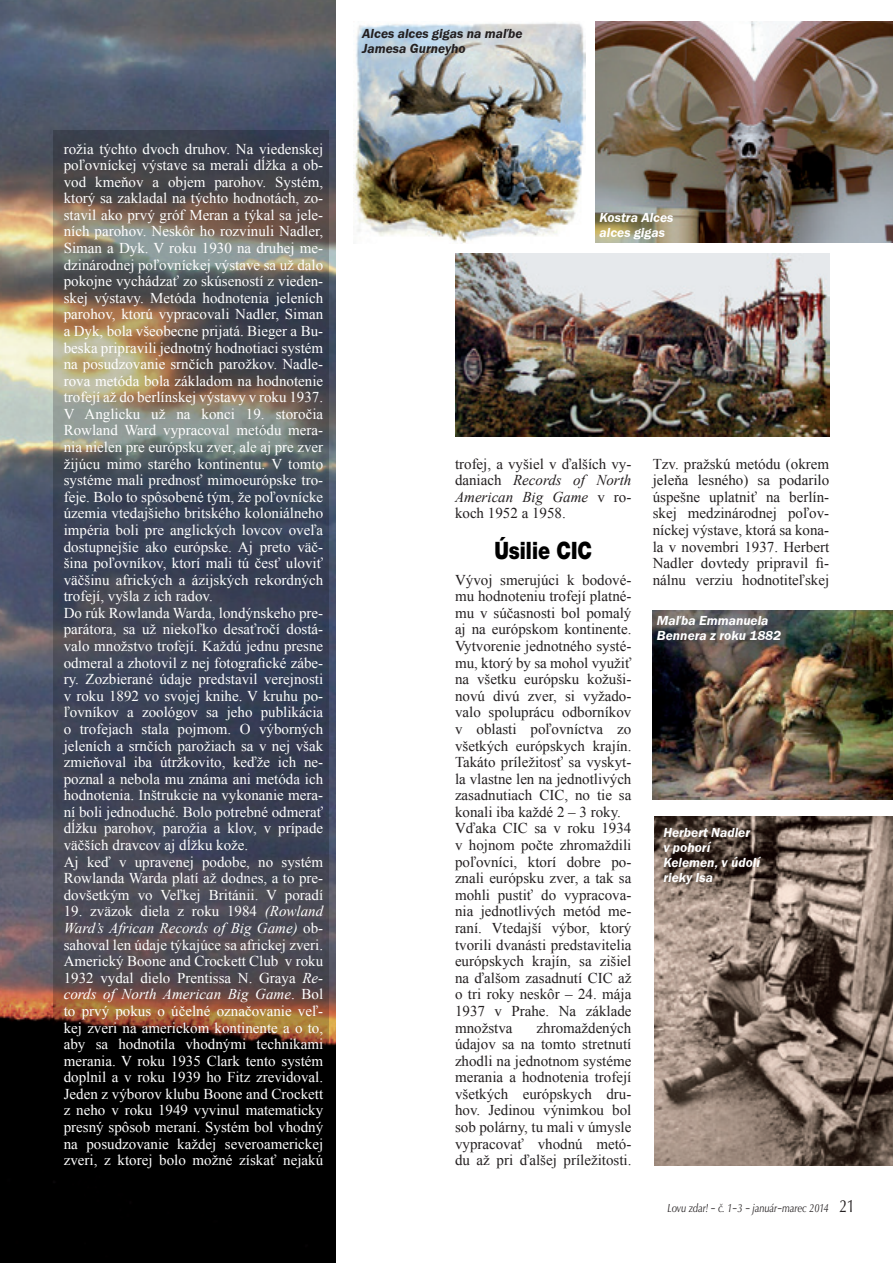
<style>
.page{position:relative;width:893px;height:1263px;background:#fff}
.page>*{position:absolute;margin:0;border:0;box-sizing:border-box;transform-origin:0 0}
.t1{font:900 24px "Helvetica Neue CE";color:#000;scale:.8 1}
.t2{font:15px/16.6px "Times New Roman";color:#fff}
.t3{font:15px/16.6px "Times New Roman";color:#231f20;text-align:justify}
.t4{font:italic 600 13.5px/15px "Franklin Gothic Itc TEE";color:#fff}
.t5{font:italic 600 13.5px/15px "Franklin Gothic Itc TEE";color:#231f20}
.t6{font:italic 12px "Classico URWTOT";color:#231f20;scale:.8 1}
.s1{font-style:italic}
.s2{font-style:normal;font-size:18px}
</style>
<div class="page">
<img style="left:0;top:0;width:336px;height:1263px">
<svg style="left:53px;top:131px;width:276px;height:1040px;background:#48464c"></svg>
<img style="left:455px;top:253px;width:374px;height:183px">
<img style="left:354px;top:22px;width:231px;height:221px">
<img style="left:595px;top:21px;width:298px;height:221px">
<img style="left:653px;top:610px;width:240px;height:190px">
<img style="left:655px;top:816px;width:238px;height:349px">
<p class="t2" style="left:64px;top:140px;width:261px">rožia týchto dvoch druhov. Na viedenskej poľovníckej výstave sa merali dĺžka a ob&shy;vod kmeňov a objem parohov. Systém, ktorý sa zakladal na týchto hodnotách, zo&shy;stavil ako prvý gróf Meran a týkal sa jele&shy;ních parohov. Neskôr ho rozvinuli Nadler, Siman a Dyk. V roku 1930 na druhej me&shy;dzinárodnej poľovníckej výstave sa už dalo pokojne vychádzať zo skúseností z vieden&shy;skej výstavy. Metóda hodnotenia jeleních parohov, ktorú vypracovali Nadler, Siman a Dyk, bola všeobecne prijatá. Bieger a Bu&shy;beska pripravili jednotný hodnotiaci systém na posudzovanie srnčích parožkov. Nadle&shy;rova metóda bola základom na hodnotenie trofejí až do berlínskej výstavy v roku 1937.<br>V Anglicku už na konci 19. storočia Rowland Ward vypracoval metódu mera&shy;nia nielen pre európsku zver, ale aj pre zver žijúcu mimo starého kontinentu. V tomto systéme mali prednosť mimoeurópske tro&shy;feje. Bolo to spôsobené tým, že poľovnícke územia vtedajšieho britského koloniálneho impéria boli pre anglických lovcov oveľa dostupnejšie ako európske. Aj preto väč&shy;šina poľovníkov, ktorí mali tú česť uloviť väčšinu afrických a ázijských rekordných trofejí, vyšla z ich radov.<br>Do rúk Rowlanda Warda, londýnskeho pre&shy;parátora, sa už niekoľko desaťročí dostá&shy;valo množstvo trofejí. Každú jednu presne odmeral a zhotovil z nej fotografické zábe&shy;ry. Zozbierané údaje predstavil verejnosti v roku 1892 vo svojej knihe. V kruhu po&shy;ľovníkov a zoológov sa jeho publikácia o trofejach stala pojmom. O výborných jeleních a srnčích parožiach sa v nej však zmieňoval iba útržkovito, keďže ich ne&shy;poznal a nebola mu známa ani metóda ich hodnotenia. Inštrukcie na vykonanie mera&shy;ní boli jednoduché. Bolo potrebné odmerať dĺžku parohov, parožia a klov, v prípade väčších dravcov aj dĺžku kože.<br>Aj keď v upravenej podobe, no systém Rowlanda Warda platí až dodnes, a to pre&shy;dovšetkým vo Veľkej Británii. V poradí</p>
<p class="t2" style="left:64px;top:903px;width:261px;text-align:justify">19. zväzok diela z roku 1984 <span class="s1">(Rowland Ward’s African Records of Big Game)</span> ob&shy;sahoval len údaje týkajúce sa africkej zveri.<br>Americký Boone and Crockett Club v roku 1932 vydal dielo Prentissa N. Graya <span class="s1">Re&shy;cords of North American Big Game</span>. Bol to prvý pokus o účelné označovanie veľ&shy;kej zveri na americkom kontinente a o to, aby sa hodnotila vhodnými technikami merania. V roku 1935 Clark tento systém doplnil a v roku 1939 ho Fitz zrevidoval.<br>Jeden z výborov klubu Boone and Crockett z neho v roku 1949 vyvinul matematicky presný spôsob meraní. Systém bol vhodný na posudzovanie každej severoamerickej zveri, z ktorej bolo možné získať nejakú</p>
<p class="t5" style="left:362px;top:26px;width:162px">Alces alces gigas na maľbe<br>Jamesa Gurneyho</p>
<p class="t4" style="left:600px;top:210px;width:75px">Kostra Alces alces gigas</p>
<p class="t3" style="left:455px;top:455px;width:178px">trofej, a vyšiel v ďalších vy&shy;daniach <span class="s1">Records of North American Big Game</span> v ro&shy;koch 1952 a 1958.</p>
<h1 class="t1" style="left:494px;top:535px;width:124px">Úsilie CIC</h1>
<p class="t3" style="left:455px;top:571px;width:178px;text-align:left">Vývoj smerujúci k bodové&shy;mu hodnoteniu trofejí platné&shy;mu v súčasnosti bol pomalý aj na európskom kontinente.<br>Vytvorenie jednotného systé&shy;mu, ktorý by sa mohol využiť na všetku európsku kožuši&shy;novú divú zver, si vyžado&shy;valo spoluprácu odborníkov v oblasti poľovníctva zo všetkých európskych krajín.<br>Takáto príležitosť sa vyskyt&shy;la vlastne len na jednotlivých zasadnutiach CIC, no tie sa konali iba každé 2 – 3 roky.<br>Vďaka CIC sa v roku 1934 v hojnom počte zhromaždili poľovníci, ktorí dobre po&shy;znali európsku zver, a tak sa mohli pustiť do vypracova&shy;nia jednotlivých metód me&shy;raní. Vtedajší výbor, ktorý tvorili dvanásti predstavitelia európskych krajín, sa zišiel na ďalšom zasadnutí CIC až o tri roky neskôr – 24. mája<br>1937 v Prahe. Na základe množstva</p>
<p class="t3" style="left:455px;top:1019px;width:178px;text-indent:82px">zhromaždených údajov sa na tomto stretnutí zhodli na jednotnom systéme merania a hodnotenia trofejí všetkých európskych dru&shy;hov. Jedinou výnimkou bol sob polárny, tu mali v úmysle vypracovať vhodnú metó&shy;du až pri ďalšej príležitosti.</p>
<p class="t3" style="left:653px;top:455px;width:178px">Tzv. pražskú metódu (okrem jeleňa lesného) sa podarilo úspešne uplatniť na berlín&shy;skej medzinárodnej poľov&shy;níckej výstave, ktorá sa kona&shy;la v novembri 1937. Herbert Nadler dovtedy pripravil fi&shy;nálnu verziu hodnotiteľskej</p>
<p class="t4" style="left:657px;top:613px;width:126px">Maľba Emmanuela<br>Bennera z roku 1882</p>
<p class="t4" style="left:663px;top:825px;width:98px">Herbert Nadler<br>v pohorí<br>Kelemen, v údolí rieky Isa</p>
<p class="t6" style="left:667px;top:1200px;width:236px">Lovu zdar! – č. 1–3 – január–marec 2014 <span class="s2">21</span></p>
</div>
